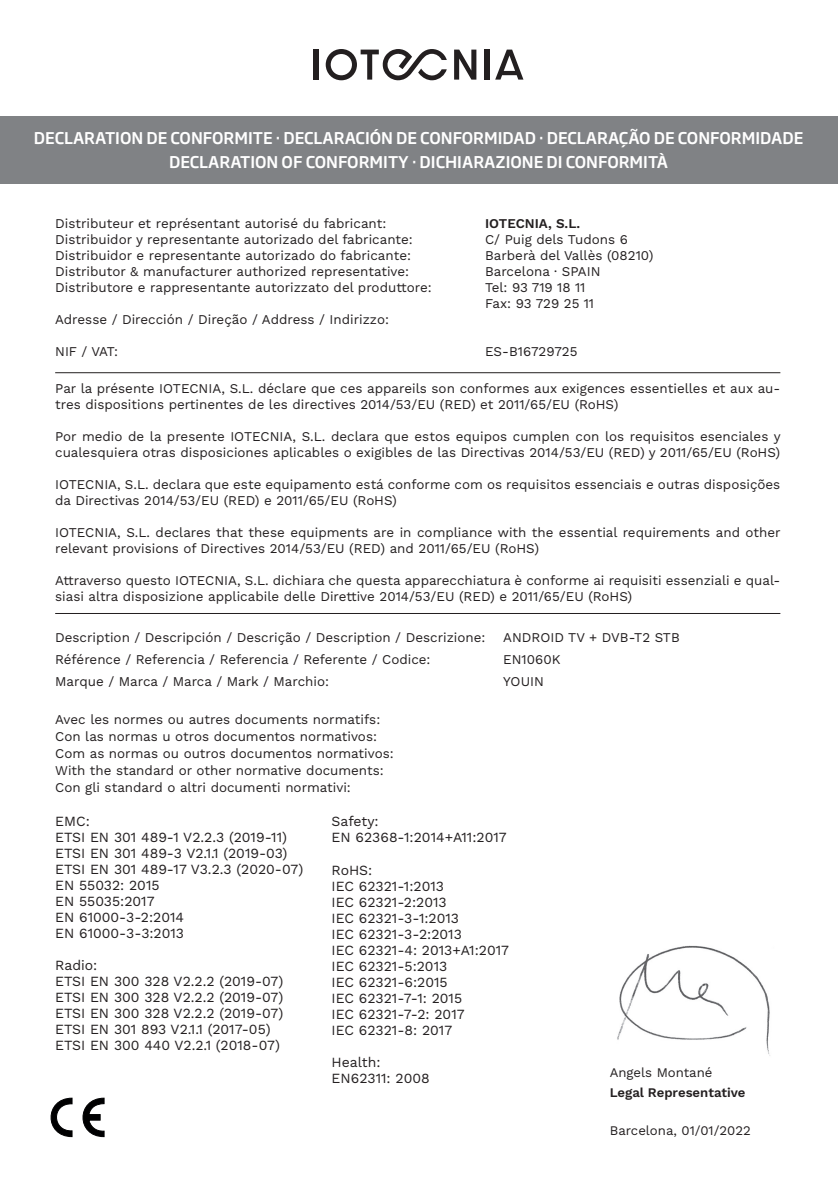
<style>
.page{position:relative;width:838px;height:1190px;background:#fff}
.page>*{position:absolute;margin:0;border:0;box-sizing:border-box;transform-origin:0 0}
.t1{font:500 16px/24px "Soho Gothic Pro";color:#fff;text-align:center}
.t2{font:14px/16px "Work Sans";color:#231f20}
.t3{font:13.4px/16px "Work Sans";color:#231f20}
.t4{font:600 13.4px "Work Sans";color:#231f20}
.t5{font:13.2px "Work Sans";color:#231f20}
.t6{font:600 13.2px "Work Sans";color:#231f20}
</style>
<div class="page">
<div style="left:0;top:116px;width:838px;height:68px;background:#808285"></div>
<div style="left:314px;top:50px;width:5px;height:30px;background:#231f20"></div>
<svg style="left:454px;top:50px;width:22px;height:30px"></svg>
<div style="left:484px;top:50px;width:5px;height:30px;background:#231f20"></div>
<svg style="left:495px;top:50px;width:28px;height:30px"></svg>
<svg style="left:326px;top:49px;width:121px;height:32px"></svg>
<svg style="left:50px;top:1098px;width:54px;height:39px"></svg>
<hr style="left:55px;top:372px;width:725px;height:1px;background:#231f20">
<hr style="left:55px;top:613px;width:725px;height:1px;background:#231f20">
<img style="left:617px;top:945px;width:153px;height:111px">
<p class="t1" style="left:34px;top:125px;width:771px">DECLARATION DE CONFORMITE · DECLARACIÓN DE CONFORMIDAD · DECLARAÇÃO DE CONFORMIDADE<br>DECLARATION OF CONFORMITY · DICHIARAZIONE DI CONFORMITÀ</p>
<p class="t3" style="left:55px;top:215px;width:378px">Distributeur et représentant autorisé du fabricant:<br>Distribuidor y representante autorizado del fabricante:<br>Distribuidor e representante autorizado do fabricante:<br>Distributor &amp; manufacturer authorized representative:<br>Distributore e rappresentante autorizzato del produttore:</p>
<p class="t3" style="left:55px;top:311px;width:335px">Adresse / Dirección / Direção / Address / Indirizzo:</p>
<p class="t3" style="left:55px;top:343px;width:64px">NIF / VAT:</p>
<p class="t4" style="left:485px;top:213px;width:97px">IOTECNIA, S.L.</p>
<p class="t3" style="left:485px;top:231px;width:170px">C/ Puig dels Tudons 6<br>Barberà del Vallès (08210)<br>Barcelona · SPAIN<br>Tel: 93 719 18 11<br>Fax: 93 729 25 11</p>
<p class="t3" style="left:485px;top:343px;width:94px">ES-B16729725</p>
<p class="t3" style="left:55px;top:380px;width:727px">Par la présente IOTECNIA, S.L. déclare que ces appareils son conformes aux exigences essentielles et aux au&shy;tres dispositions pertinentes de les directives 2014/53/EU (RED) et 2011/65/EU (RoHS)</p>
<p class="t3" style="left:55px;top:428px;width:727px">Por medio de la presente IOTECNIA, S.L. declara que estos equipos cumplen con los requisitos esenciales y cualesquiera otras disposiciones aplicables o exigibles de las Directivas 2014/53/EU (RED) y 2011/65/EU (RoHS)</p>
<p class="t3" style="left:55px;top:476px;width:727px">IOTECNIA, S.L. declara que este equipamento está conforme com os requisitos essenciais e outras disposições da Directivas 2014/53/EU (RED) e 2011/65/EU (RoHS)</p>
<p class="t3" style="left:55px;top:524px;width:727px">IOTECNIA, S.L. declares that these equipments are in compliance with the essential requirements and other relevant provisions of Directives 2014/53/EU (RED) and 2011/65/EU (RoHS)</p>
<p class="t3" style="left:55px;top:572px;width:727px">Attraverso questo IOTECNIA, S.L. dichiara che questa apparecchiatura è conforme ai requisiti essenziali e qual&shy;siasi altra disposizione applicabile delle Direttive 2014/53/EU (RED) e 2011/65/EU (RoHS)</p>
<p class="t3" style="left:55px;top:626px;width:432px;line-height:22px">Description / Descripción / Descrição / Description / Descrizione:<br>Référence / Referencia / Referencia / Referente / Codice:<br>Marque / Marca / Marca / Mark / Marchio:</p>
<p class="t3" style="left:503px;top:626px;width:178px;line-height:22px">ANDROID TV + DVB-T2 STB<br>EN1060K<br>YOUIN</p>
<p class="t3" style="left:55px;top:711px;width:340px;line-height:17px">Avec les normes ou autres documents normatifs:<br>Con las normas u otros documentos normativos:<br>Com as normas ou outros documentos normativos:<br>With the standard or other normative documents:<br>Con gli standard o altri documenti normativi:</p>
<p class="t2" style="left:55px;top:812px;width:250px">EMC:<br>ETSI EN 301 489-1 V2.2.3 (2019-11)<br>ETSI EN 301 489-3 V2.1.1 (2019-03)<br>ETSI EN 301 489-17 V3.2.3 (2020-07)<br>EN 55032: 2015<br>EN 55035:2017<br>EN 61000-3-2:2014<br>EN 61000-3-3:2013</p>
<p class="t2" style="left:55px;top:956px;width:230px">Radio:<br>ETSI EN 300 328 V2.2.2 (2019-07)<br>ETSI EN 300 328 V2.2.2 (2019-07)<br>ETSI EN 300 328 V2.2.2 (2019-07)<br>ETSI EN 301 893 V2.1.1 (2017-05)<br>ETSI EN 300 440 V2.2.1 (2018-07)</p>
<p class="t2" style="left:332px;top:812px;width:177px">Safety:<br>EN 62368-1:2014+A11:2017</p>
<p class="t2" style="left:332px;top:861px;width:179px">RoHS:<br>IEC 62321-1:2013<br>IEC 62321-2:2013<br>IEC 62321-3-1:2013<br>IEC 62321-3-2:2013<br>IEC 62321-4: 2013+A1:2017<br>IEC 62321-5:2013<br>IEC 62321-6:2015<br>IEC 62321-7-1: 2015<br>IEC 62321-7-2: 2017<br>IEC 62321-8: 2017</p>
<p class="t2" style="left:332px;top:1053px;width:100px">Health:<br>EN62311: 2008</p>
<p class="t5" style="left:610px;top:1063px;width:104px">Angels Montané</p>
<p class="t6" style="left:610px;top:1082px;width:137px">Legal Representative</p>
<p class="t5" style="left:610px;top:1120px;width:142px">Barcelona, 01/01/2022</p>
</div>
